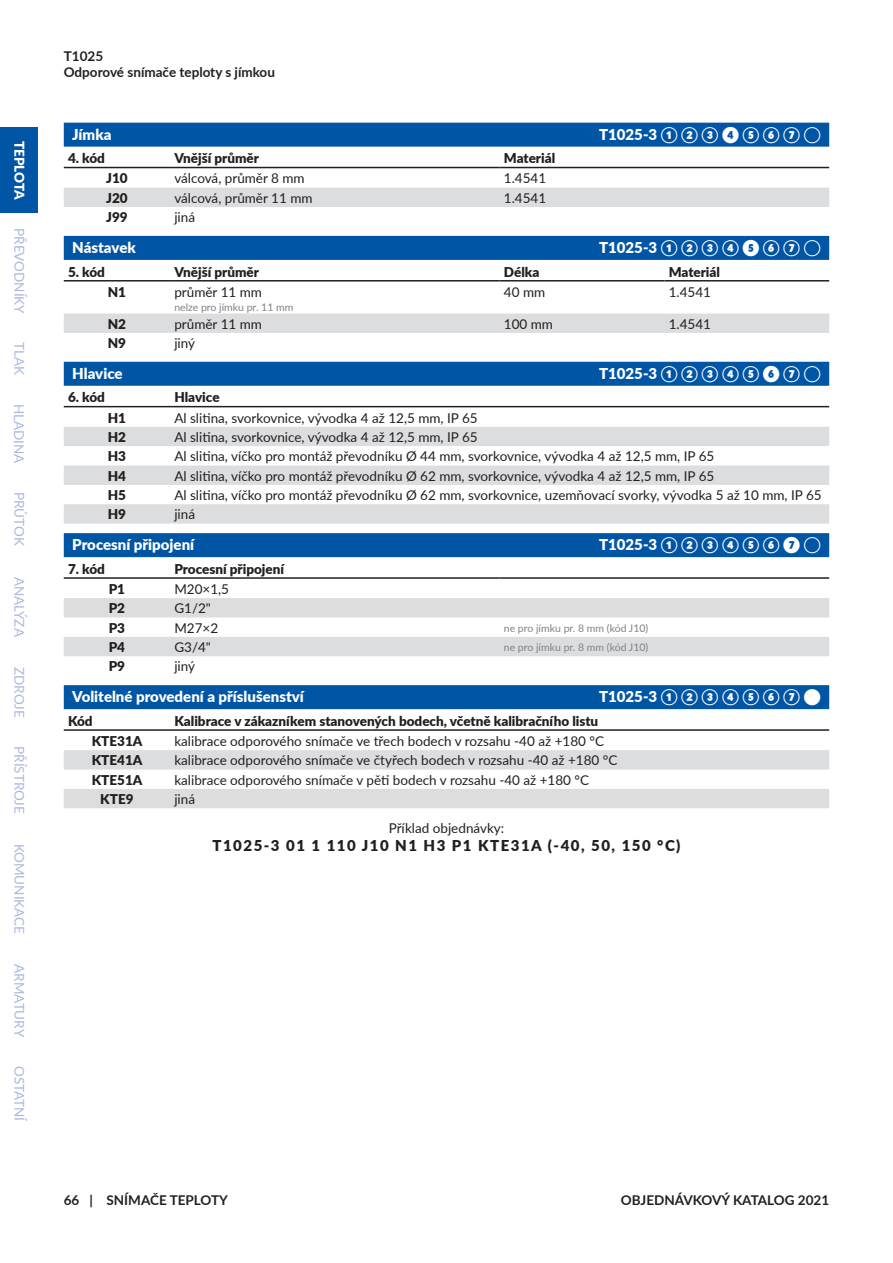
<style>
.page{position:relative;width:893px;height:1263px;background:#fff}
.page>*{position:absolute;margin:0;border:0;box-sizing:border-box;transform-origin:0 0}
.Sekce{font:900 15px "Lato";color:#fff}
.Příklad_objednávky{font:900 15px "Lato";letter-spacing:.1em;color:#231f20}
.Základ{font:13.5px "Lato";color:#231f20}
.Záklaví{font:900 13.5px "Lato";color:#231f20}
.t1{font:700 13.5px/16.2px "Lato";color:#231f20}
.t2{font:13.5px "Lato";color:#adb8dc}
.Kód{font:900 13.5px "Lato";color:#231f20}
.Příklad_objednávky-2{font:13.5px "Lato";color:#231f20}
.t3{font:900 13.5px "Lato";letter-spacing:-.01em;color:#fff}
.Poznámka{font:10.5px "Lato";color:#808285}
</style>
<div class="page">
<div style="left:0;top:128px;width:38px;height:85px;background:#0155a5"></div>
<div style="left:64px;top:123px;width:765px;height:24px;background:#0155a5"></div>
<div style="left:64px;top:236px;width:765px;height:24px;background:#0155a5"></div>
<div style="left:64px;top:362px;width:765px;height:24px;background:#0155a5"></div>
<div style="left:64px;top:533px;width:765px;height:24px;background:#0155a5"></div>
<div style="left:64px;top:685px;width:765px;height:24px;background:#0155a5"></div>
<div style="left:64px;top:188px;width:765px;height:19px;background:#dcdddf"></div>
<hr style="left:64px;top:167px;width:106px;height:1px;background:#231f20">
<hr style="left:170px;top:167px;width:330px;height:1px;background:#231f20">
<hr style="left:500px;top:167px;width:329px;height:1px;background:#231f20">
<div style="left:64px;top:313px;width:765px;height:20px;background:#dcdddf"></div>
<hr style="left:64px;top:280px;width:106px;height:2px;background:#231f20">
<hr style="left:170px;top:280px;width:330px;height:2px;background:#231f20">
<hr style="left:500px;top:280px;width:164px;height:2px;background:#231f20">
<hr style="left:664px;top:280px;width:165px;height:2px;background:#231f20">
<svg style="left:64px;top:427px;width:765px;height:97px;fill:#dcdddf"></svg>
<hr style="left:64px;top:406px;width:106px;height:1px;background:#231f20">
<hr style="left:170px;top:406px;width:659px;height:1px;background:#231f20">
<svg style="left:64px;top:598px;width:765px;height:58px"></svg>
<hr style="left:64px;top:577px;width:106px;height:2px;background:#231f20">
<hr style="left:170px;top:577px;width:330px;height:2px;background:#231f20">
<hr style="left:500px;top:577px;width:329px;height:2px;background:#231f20">
<svg style="left:64px;top:750px;width:765px;height:58px"></svg>
<hr style="left:64px;top:729px;width:106px;height:2px;background:#231f20">
<hr style="left:170px;top:729px;width:659px;height:2px;background:#231f20">
<p class="t3" style="left:30px;top:141px;width:61px;rotate:90deg">TEPLOTA</p>
<p class="t2" style="left:29px;top:228px;width:87px;rotate:90deg">PŘEVODNÍKY</p>
<p class="t2" style="left:29px;top:342px;width:34px;rotate:90deg">TLAK</p>
<p class="t2" style="left:29px;top:404px;width:61px;rotate:90deg">HLADINA</p>
<p class="t2" style="left:29px;top:492px;width:55px;rotate:90deg">PRŮTOK</p>
<p class="t2" style="left:29px;top:577px;width:61px;rotate:90deg">ANALÝZA</p>
<p class="t2" style="left:29px;top:667px;width:52px;rotate:90deg">ZDROJE</p>
<p class="t2" style="left:29px;top:746px;width:69px;rotate:90deg">PŘÍSTROJE</p>
<p class="t2" style="left:29px;top:844px;width:92px;rotate:90deg">KOMUNIKACE</p>
<p class="t2" style="left:29px;top:964px;width:74px;rotate:90deg">ARMATURY</p>
<p class="t2" style="left:29px;top:1066px;width:58px;rotate:90deg">OSTATNÍ</p>
<p class="t1" style="left:64px;top:48px;width:213px">T1025<br>Odporové snímače teploty s jímkou</p>
<p class="Sekce" style="left:72px;top:123px;width:41px">Jímka</p>
<p class="Sekce" style="left:599px;top:123px;width:203px">T1025-3 ① ② ③ ❹ ⑤ ⑥ ⑦</p>
<p class="Záklaví" style="left:68px;top:148px;width:38px">4. kód</p>
<p class="Záklaví" style="left:174px;top:148px;width:86px">Vnější průměr</p>
<p class="Záklaví" style="left:504px;top:148px;width:53px">Materiál</p>
<p class="Kód" style="left:106px;top:168px;width:23px">J10</p>
<p class="Základ" style="left:174px;top:169px;width:132px">válcová, průměr 8 mm</p>
<p class="Základ" style="left:504px;top:169px;width:44px">1.4541</p>
<p class="Kód" style="left:106px;top:188px;width:23px">J20</p>
<p class="Základ" style="left:174px;top:188px;width:140px">válcová, průměr 11 mm</p>
<p class="Základ" style="left:504px;top:188px;width:44px">1.4541</p>
<p class="Kód" style="left:106px;top:207px;width:23px">J99</p>
<p class="Základ" style="left:174px;top:208px;width:22px">jiná</p>
<p class="Sekce" style="left:72px;top:236px;width:65px">Nástavek</p>
<p class="Sekce" style="left:599px;top:236px;width:203px">T1025-3 ① ② ③ ④ ❺ ⑥ ⑦</p>
<p class="Záklaví" style="left:68px;top:261px;width:38px">5. kód</p>
<p class="Záklaví" style="left:174px;top:261px;width:86px">Vnější průměr</p>
<p class="Záklaví" style="left:504px;top:261px;width:37px">Délka</p>
<p class="Záklaví" style="left:669px;top:261px;width:53px">Materiál</p>
<p class="Kód" style="left:108px;top:282px;width:20px">N1</p>
<p class="Základ" style="left:174px;top:282px;width:89px">průměr 11 mm</p>
<p class="Poznámka" style="left:174px;top:299px;width:121px">nelze pro jímku pr. 11 mm</p>
<p class="Základ" style="left:504px;top:282px;width:43px">40 mm</p>
<p class="Základ" style="left:669px;top:282px;width:44px">1.4541</p>
<p class="Kód" style="left:108px;top:314px;width:20px">N2</p>
<p class="Základ" style="left:174px;top:314px;width:89px">průměr 11 mm</p>
<p class="Základ" style="left:504px;top:314px;width:51px">100 mm</p>
<p class="Základ" style="left:669px;top:314px;width:44px">1.4541</p>
<p class="Kód" style="left:108px;top:333px;width:20px">N9</p>
<p class="Základ" style="left:174px;top:333px;width:22px">jiný</p>
<p class="Sekce" style="left:72px;top:362px;width:52px">Hlavice</p>
<p class="Sekce" style="left:599px;top:362px;width:203px">T1025-3 ① ② ③ ④ ⑤ ❻ ⑦</p>
<p class="Záklaví" style="left:68px;top:387px;width:38px">6. kód</p>
<p class="Záklaví" style="left:174px;top:387px;width:47px">Hlavice</p>
<p class="Kód" style="left:108px;top:407px;width:20px">H1</p>
<p class="Základ" style="left:174px;top:408px;width:305px">Al slitina, svorkovnice, vývodka 4 až 12,5 mm, IP 65</p>
<p class="Kód" style="left:108px;top:427px;width:20px">H2</p>
<p class="Základ" style="left:174px;top:427px;width:305px">Al slitina, svorkovnice, vývodka 4 až 12,5 mm, IP 65</p>
<p class="Kód" style="left:108px;top:446px;width:20px">H3</p>
<p class="Základ" style="left:174px;top:447px;width:541px">Al slitina, víčko pro montáž převodníku Ø 44 mm, svorkovnice, vývodka 4 až 12,5 mm, IP 65</p>
<p class="Kód" style="left:108px;top:465px;width:20px">H4</p>
<p class="Základ" style="left:174px;top:466px;width:541px">Al slitina, víčko pro montáž převodníku Ø 62 mm, svorkovnice, vývodka 4 až 12,5 mm, IP 65</p>
<p class="Kód" style="left:108px;top:485px;width:20px">H5</p>
<p class="Základ" style="left:174px;top:485px;width:649px">Al slitina, víčko pro montáž převodníku Ø 62 mm, svorkovnice, uzemňovací svorky, vývodka 5 až 10 mm, IP 65</p>
<p class="Kód" style="left:108px;top:504px;width:20px">H9</p>
<p class="Základ" style="left:174px;top:505px;width:22px">jiná</p>
<p class="Sekce" style="left:72px;top:533px;width:123px">Procesní připojení</p>
<p class="Sekce" style="left:599px;top:533px;width:203px">T1025-3 ① ② ③ ④ ⑤ ⑥ ❼</p>
<p class="Záklaví" style="left:68px;top:559px;width:38px">7. kód</p>
<p class="Záklaví" style="left:174px;top:559px;width:111px">Procesní připojení</p>
<p class="Kód" style="left:109px;top:579px;width:18px">P1</p>
<p class="Základ" style="left:174px;top:579px;width:56px">M20×1,5</p>
<p class="Kód" style="left:109px;top:598px;width:18px">P2</p>
<p class="Základ" style="left:174px;top:599px;width:38px">G1/2"</p>
<p class="Kód" style="left:109px;top:617px;width:18px">P3</p>
<p class="Základ" style="left:174px;top:618px;width:45px">M27×2</p>
<p class="Poznámka" style="left:504px;top:620px;width:146px">ne pro jímku pr. 8 mm (kód J10)</p>
<p class="Kód" style="left:109px;top:637px;width:18px">P4</p>
<p class="Základ" style="left:174px;top:637px;width:38px">G3/4"</p>
<p class="Poznámka" style="left:504px;top:640px;width:146px">ne pro jímku pr. 8 mm (kód J10)</p>
<p class="Kód" style="left:109px;top:656px;width:18px">P9</p>
<p class="Základ" style="left:174px;top:657px;width:22px">jiný</p>
<p class="Sekce" style="left:72px;top:685px;width:233px">Volitelné provedení a příslušenství</p>
<p class="Sekce" style="left:599px;top:685px;width:203px">T1025-3 ① ② ③ ④ ⑤ ⑥ ⑦</p>
<p class="Záklaví" style="left:68px;top:711px;width:26px">Kód</p>
<p class="Záklaví" style="left:174px;top:711px;width:425px">Kalibrace v zákazníkem stanovených bodech, včetně kalibračního listu</p>
<p class="Kód" style="left:92px;top:731px;width:52px">KTE31A</p>
<p class="Základ" style="left:174px;top:731px;width:431px">kalibrace odporového snímače ve třech bodech v rozsahu -40 až +180 °C</p>
<p class="Kód" style="left:92px;top:750px;width:52px">KTE41A</p>
<p class="Základ" style="left:174px;top:751px;width:445px">kalibrace odporového snímače ve čtyřech bodech v rozsahu -40 až +180 °C</p>
<p class="Kód" style="left:92px;top:769px;width:52px">KTE51A</p>
<p class="Základ" style="left:174px;top:770px;width:416px">kalibrace odporového snímače v pěti bodech v rozsahu -40 až +180 °C</p>
<p class="Kód" style="left:100px;top:789px;width:35px">KTE9</p>
<p class="Základ" style="left:174px;top:789px;width:22px">jiná</p>
<p class="Příklad_objednávky-2" style="left:389px;top:818px;width:117px">Příklad objednávky:</p>
<p class="Příklad_objednávky" style="left:212px;top:834px;width:470px">T1025-3 01 1 110 J10 N1 H3 P1 KTE31A (-40, 50, 150 °C)</p>
<p class="t1" style="left:64px;top:1191px;width:166px">66 | Snímače teploty</p>
<p class="t1" style="left:621px;top:1191px;width:210px">Objednávkový katalog 2021</p>
</div>
